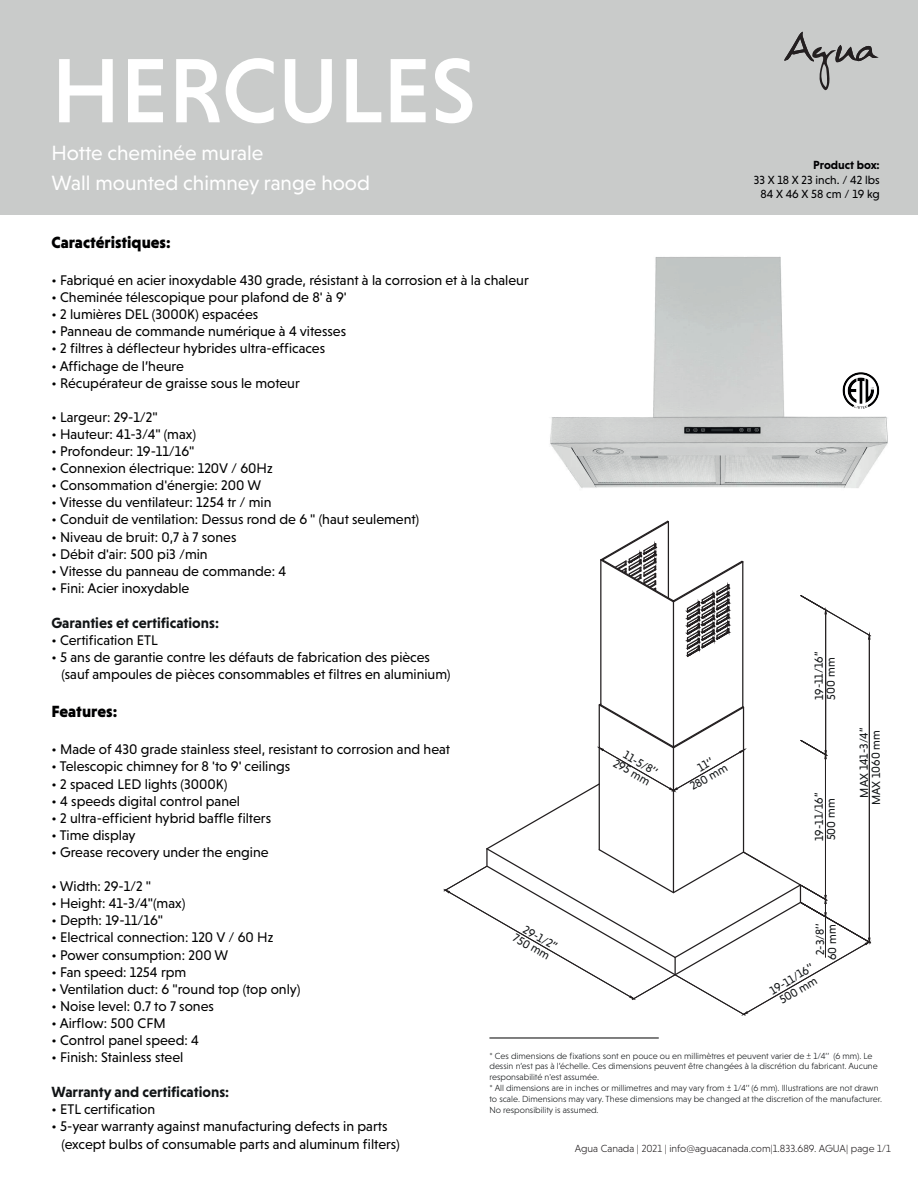
<style>
.page{position:relative;width:918px;height:1188px;background:#fff}
.page>*{position:absolute;margin:0;border:0;box-sizing:border-box;transform-origin:0 0}
.t1{font:500 93px "Niveau Grotesk";color:#fff}
.t2{font:21px/29.4px "Niveau Grotesk";color:#fff}
.t3{font:900 16.5px "Niveau Grotesk";color:#000001}
.t4{font:700 15px "Niveau Grotesk";color:#111416}
.t5{font:14.25px/17.1px "Niveau Grotesk";color:#000001}
.t6{font:12px/14.4px "Niveau Grotesk";color:#000002;text-align:center}
.t7{font:700 12px "Niveau Grotesk";color:#000002}
.t8{font:11.85px/12px "Niveau Grotesk";letter-spacing:-.005em;color:#111416;text-align:center}
.t9{font:300 10.5px "Niveau Grotesk";color:#231f20}
.t10{font:300 9px/10.8px "Niveau Grotesk";color:#111416}
</style>
<div class="page">
<div style="left:0;top:0;width:918px;height:214px;background:#c9cbca"></div>
<svg style="left:784px;top:32px;width:95px;height:58px"></svg>
<hr style="left:489px;top:1038px;width:170px;height:1px;background:#000001">
<img style="left:550px;top:256px;width:338px;height:232px">
<svg style="left:444px;top:520px;width:427px;height:496px"></svg>
<img style="left:841px;top:371px;width:39px;height:40px">
<h1 class="t1" style="left:51px;top:38px;width:426px">HERCULES</h1>
<h2 class="t2" style="left:51px;top:138px;width:320px">Hotte cheminée murale<br>Wall mounted chimney range hood</h2>
<p class="t7" style="left:813px;top:158px;width:68px">Product box:</p>
<p class="t6" style="left:754px;top:172px;width:128px">33 X 18 X 23 inch. / 42 lbs<br>84 X 46 X 58 cm / 19 kg</p>
<p class="t3" style="left:51px;top:233px;width:121px">Caractéristiques:</p>
<p class="t5" style="left:51px;top:272px;width:479px">• Fabriqué en acier inoxydable 430 grade, résistant à la corrosion et à la chaleur</p>
<p class="t5" style="left:51px;top:289px;width:297px">• Cheminée télescopique pour plafond de 8' à 9'</p>
<p class="t5" style="left:51px;top:306px;width:208px">• 2 lumières DEL (3000K) espacées</p>
<p class="t5" style="left:51px;top:323px;width:296px">• Panneau de commande numérique à 4 vitesses</p>
<p class="t5" style="left:51px;top:340px;width:275px">• 2 filtres à déflecteur hybrides ultra-efficaces</p>
<p class="t5" style="left:51px;top:357px;width:134px">• Affichage de l’heure</p>
<p class="t5" style="left:51px;top:374px;width:250px">• Récupérateur de graisse sous le moteur</p>
<p class="t5" style="left:51px;top:408px;width:108px">• Largeur: 29-1/2"</p>
<p class="t5" style="left:51px;top:425px;width:146px">• Hauteur: 41-3/4" (max)</p>
<p class="t5" style="left:51px;top:443px;width:144px">• Profondeur: 19-11/16"</p>
<p class="t5" style="left:51px;top:460px;width:223px">• Connexion électrique: 120V / 60Hz</p>
<p class="t5" style="left:51px;top:477px;width:211px">• Consommation d'énergie: 200 W</p>
<p class="t5" style="left:51px;top:494px;width:222px">• Vitesse du ventilateur: 1254 tr / min</p>
<p class="t5" style="left:51px;top:511px;width:369px">• Conduit de ventilation: Dessus rond de 6 " (haut seulement)</p>
<p class="t5" style="left:51px;top:528px;width:187px">• Niveau de bruit: 0,7 à 7 sones</p>
<p class="t5" style="left:51px;top:545px;width:158px">• Débit d'air: 500 pi3 /min</p>
<p class="t5" style="left:51px;top:562px;width:236px">• Vitesse du panneau de commande: 4</p>
<p class="t5" style="left:51px;top:579px;width:139px">• Fini: Acier inoxydable</p>
<p class="t4" style="left:51px;top:614px;width:169px">Garanties et certifications:</p>
<p class="t5" style="left:51px;top:632px;width:108px">• Certification ETL</p>
<p class="t5" style="left:61px;top:649px;width:391px;text-indent:-10px">• 5 ans de garantie contre les défauts de fabrication des pièces (sauf ampoules de pièces consommables et filtres en aluminium)</p>
<p class="t3" style="left:51px;top:702px;width:67px">Features:</p>
<p class="t5" style="left:51px;top:741px;width:400px">• Made of 430 grade stainless steel, resistant to corrosion and heat</p>
<p class="t5" style="left:51px;top:758px;width:240px">• Telescopic chimney for 8 'to 9' ceilings</p>
<p class="t5" style="left:51px;top:775px;width:177px">• 2 spaced LED lights (3000K)</p>
<p class="t5" style="left:51px;top:792px;width:190px">• 4 speeds digital control panel</p>
<p class="t5" style="left:51px;top:809px;width:221px">• 2 ultra-efficient hybrid baffle filters</p>
<p class="t5" style="left:51px;top:826px;width:86px">• Time display</p>
<p class="t5" style="left:51px;top:843px;width:219px">• Grease recovery under the engine</p>
<p class="t5" style="left:51px;top:878px;width:101px">• Width: 29-1/2 "</p>
<p class="t5" style="left:51px;top:895px;width:135px">• Height: 41-3/4"(max)</p>
<p class="t5" style="left:51px;top:912px;width:113px">• Depth: 19-11/16"</p>
<p class="t5" style="left:51px;top:929px;width:223px">• Electrical connection: 120 V / 60 Hz</p>
<p class="t5" style="left:51px;top:946px;width:179px">• Power consumption: 200 W</p>
<p class="t5" style="left:51px;top:963px;width:136px">• Fan speed: 1254 rpm</p>
<p class="t5" style="left:51px;top:980px;width:250px">• Ventilation duct: 6 "round top (top only)</p>
<p class="t5" style="left:51px;top:997px;width:164px">• Noise level: 0.7 to 7 sones</p>
<p class="t5" style="left:51px;top:1014px;width:116px">• Airflow: 500 CFM</p>
<p class="t5" style="left:51px;top:1032px;width:149px">• Control panel speed: 4</p>
<p class="t5" style="left:51px;top:1049px;width:133px">• Finish: Stainless steel</p>
<p class="t4" style="left:51px;top:1083px;width:179px">Warranty and certifications:</p>
<p class="t5" style="left:51px;top:1101px;width:105px">• ETL certification</p>
<p class="t5" style="left:61px;top:1118px;width:340px;text-indent:-10px">• 5-year warranty against manufacturing defects in parts (except bulbs of consumable parts and aluminum filters)</p>
<p class="t8" style="left:813px;top:700px;width:50px;text-align:left;rotate:-90deg">19-11/16’’<br>500 mm</p>
<p class="t8" style="left:858px;top:805px;width:80px;text-align:right;rotate:-90deg">MAX 141-3/4’’<br>MAX 1060 mm</p>
<p class="t8" style="left:624px;top:746px;width:43px;rotate:30deg">11-5/8’’<br>295 mm</p>
<p class="t8" style="left:682px;top:771px;width:42px;rotate:-30deg">11’’<br>280 mm</p>
<p class="t8" style="left:813px;top:841px;width:50px;text-align:left;rotate:-90deg">19-11/16’’<br>500 mm</p>
<p class="t8" style="left:814px;top:960px;width:38px;rotate:-90deg">2-3/8’’<br>60 mm</p>
<p class="t8" style="left:524px;top:921px;width:43px;rotate:30deg">29-1/2’’<br>750 mm</p>
<p class="t8" style="left:767px;top:986px;width:50px;line-height:13.2px;text-align:left;rotate:-31deg">19-11/16’’<br>500 mm</p>
<p class="t10" style="left:489px;top:1050px;width:394px">* Ces dimensions de fixations sont en pouce ou en millimètres et peuvent varier de ± 1/4’’ (6 mm). Le dessin n’est pas à l’échelle. Ces dimensions peuvent être changées à la discrétion du fabricant. Aucune responsabilité n'est assumée.<br>* All dimensions are in inches or millimetres and may vary from ± 1/4’’ (6 mm). Illustrations are not drawn to scale. Dimensions may vary. These dimensions may be changed at the discretion of the manufacturer.<br>No responsibility is assumed.</p>
<p class="t9" style="left:575px;top:1143px;width:317px">Agua Canada | 2021 | info@aguacanada.com|1.833.689. AGUA| page 1/1</p>
</div>
